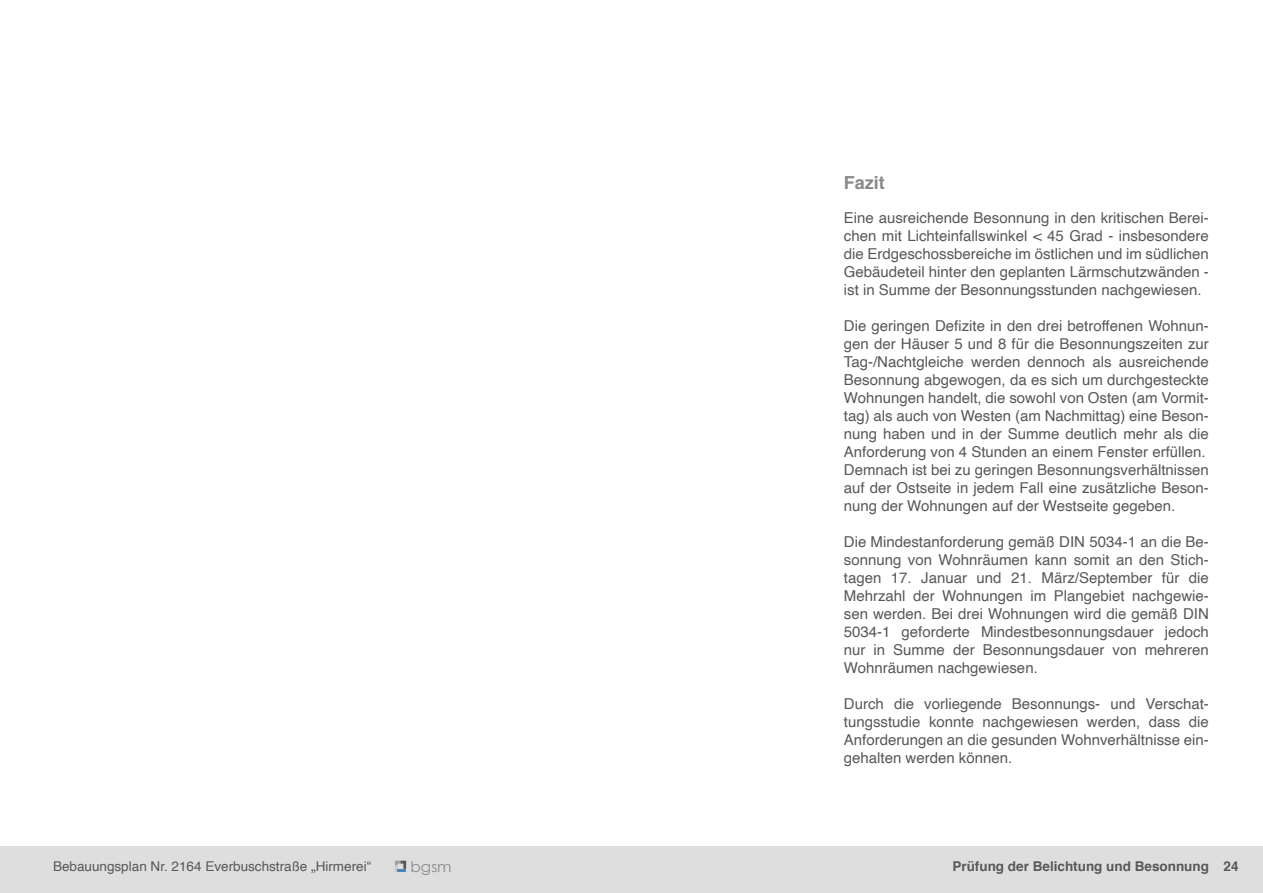
<style>
.page{position:relative;width:1263px;height:893px;background:#fff}
.page>*{position:absolute;margin:0;border:0;box-sizing:border-box;transform-origin:0 0}
.t1{font:700 18px "Helvetica";color:#87898c}
.t2{font:15px/18px "Helvetica";color:#57585a;text-align:justify}
.t3{font:14.85px "Century Gothic";color:#87898c;scale:1.04 1}
.t4{font:13.5px "Helvetica";color:#57585a}
.t5{font:700 13.5px "Helvetica";color:#57585a}
</style>
<div class="page">
<div style="left:0;top:846px;width:1263px;height:47px;background:#dedede"></div>
<svg style="left:395px;top:861px;width:11px;height:10px"></svg>
<p class="t1" style="left:844px;top:168px;width:43px">Fazit</p>
<p class="t2" style="left:844px;top:209px;width:367px">Eine ausreichende Besonnung in den kritischen Berei&shy;chen mit Lichteinfallswinkel &lt; 45 Grad - insbesondere die Erdgeschossbereiche im östlichen und im südlichen Gebäudeteil hinter den geplanten Lärmschutzwänden - ist in Summe der Besonnungsstunden nachgewiesen.</p>
<p class="t2" style="left:844px;top:317px;width:367px">Die geringen Defizite in den drei betroffenen Wohnun&shy;gen der Häuser 5 und 8 für die Besonnungszeiten zur Tag-/Nachtgleiche werden dennoch als ausreichende Besonnung abgewogen, da es sich um durchgesteckte Wohnungen handelt, die sowohl von Osten (am Vormit&shy;tag) als auch von Westen (am Nachmittag) eine Beson&shy;nung haben und in der Summe deutlich mehr als die Anforderung von 4 Stunden an einem Fenster erfüllen.</p>
<p class="t2" style="left:844px;top:461px;width:367px">Demnach ist bei zu geringen Besonnungsverhältnissen auf der Ostseite in jedem Fall eine zusätzliche Beson&shy;nung der Wohnungen auf der Westseite gegeben.</p>
<p class="t2" style="left:844px;top:533px;width:367px">Die Mindestanforderung gemäß DIN 5034-1 an die Be&shy;sonnung von Wohnräumen kann somit an den Stich&shy;tagen 17. Januar und 21. März/September für die Mehrzahl der Wohnungen im Plangebiet nachgewie&shy;sen werden. Bei drei Wohnungen wird die gemäß DIN 5034-1 geforderte Mindestbesonnungsdauer jedoch nur in Summe der Besonnungsdauer von mehreren Wohnräumen nachgewiesen.</p>
<p class="t2" style="left:844px;top:695px;width:367px">Durch die vorliegende Besonnungs- und Verschat&shy;tungsstudie konnte nachgewiesen werden, dass die Anforderungen an die gesunden Wohnverhältnisse ein&shy;gehalten werden können.</p>
<p class="t3" style="left:410px;top:857px;width:41px">bgsm</p>
<p class="t5" style="left:952px;top:856px;width:258px">Prüfung der Belichtung und Besonnung</p>
<p class="t4" style="left:53px;top:856px;width:320px">Bebauungsplan Nr. 2164 Everbuschstraße „Hirmerei“</p>
<p class="t5" style="left:1223px;top:856px;width:17px">24</p>
</div>
